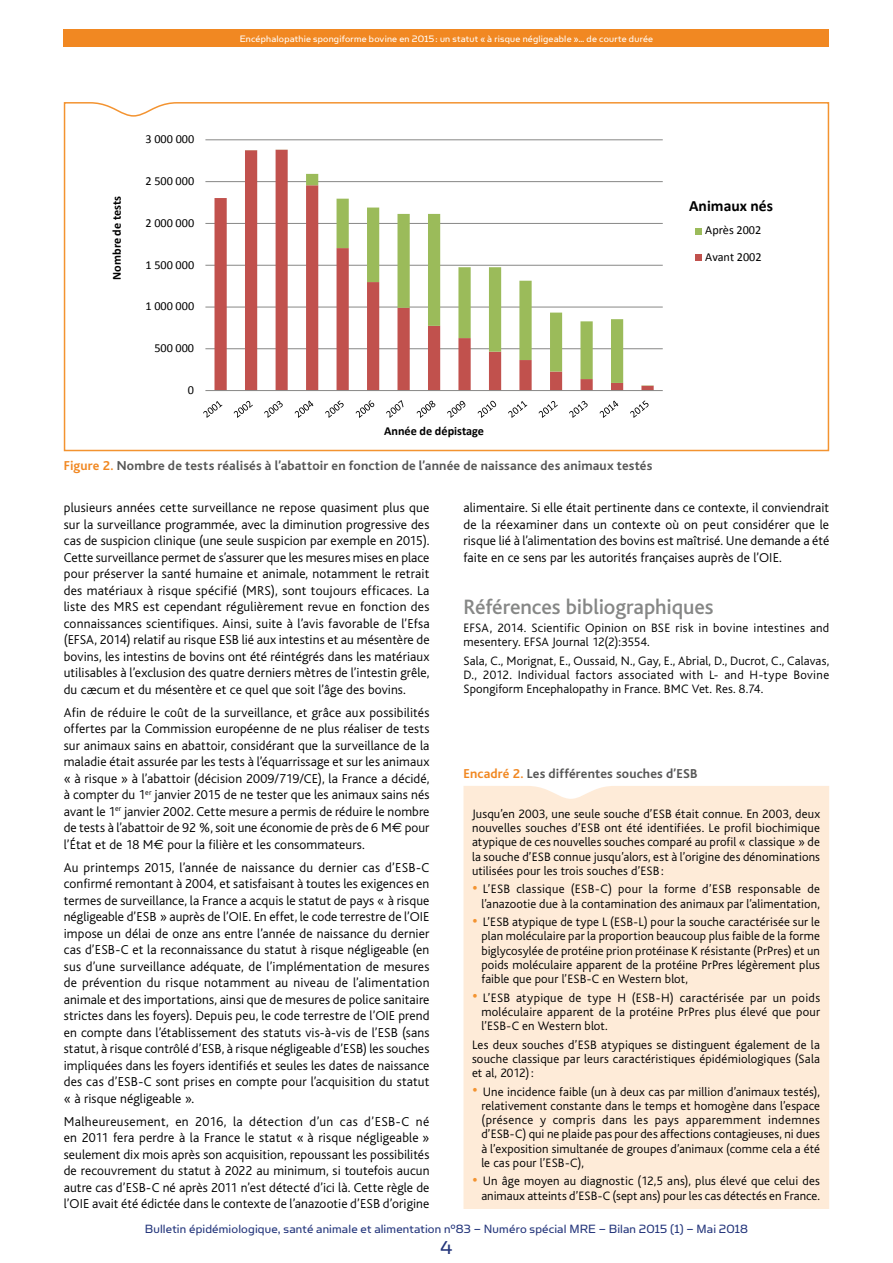
<style>
.page{position:relative;width:893px;height:1263px;background:#fff}
.page>*{position:absolute;margin:0;border:0;box-sizing:border-box;transform-origin:0 0}
.t1{font:500 21.75px "Bliss";letter-spacing:-.005em;color:#868786}
.t2{font:21px "Simian Text Orangutan";color:#23357b}
.t3{font:700 15.75px "Calibri";color:#000}
.t4{font:300 13.5px/16.5px "Bliss";letter-spacing:.005em;color:#000;text-align:justify}
.t5{font:700 13.5px "Bliss";letter-spacing:.01em;color:#565655}
.t6{font:13.5px "Simian Text Orangutan";letter-spacing:.01em;color:#23357b}
.t7{font:300 12.75px/14.2px "Bliss";letter-spacing:.01em;color:#000;text-align:justify}
.t8{font:12.3px/26.1px "Calibri";color:#000}
.t9{font:700 12.3px "Calibri";color:#000}
.t10{font:700 12.15px "Calibri";color:#000}
.t11{font:10.5px "Simian Text Orangutan";letter-spacing:.02em;color:#fff}
.s1{color:#f18822}
.s2{font-family:"Euro Sans";font-weight:400}
.s3{font-size:19.5px;color:#f39330}
</style>
<div class="page">
<div style="left:64px;top:30px;width:765px;height:17px;background:#f18822"></div>
<svg style="left:63px;top:102px;width:767px;height:350px"></svg>
<div style="left:463px;top:786px;width:366px;height:423px;background:#feebd8"></div>
<p class="t11" style="left:240px;top:33px;width:415px">Encéphalopathie spongiforme bovine en 2015: un statut « à risque négligeable »… de courte durée</p>
<p class="t8" style="left:145px;top:126px;width:50px">3 000 000</p>
<p class="t10" style="left:109px;top:280px;width:85px;rotate:-90deg">Nombre de tests</p>
<p class="t8" style="left:145px;top:168px;width:50px">2 500 000</p>
<p class="t8" style="left:145px;top:210px;width:50px">2 000 000</p>
<p class="t8" style="left:145px;top:252px;width:50px">1 500 000</p>
<p class="t8" style="left:145px;top:293px;width:50px">1 000 000</p>
<p class="t8" style="left:154px;top:335px;width:41px">500 000</p>
<p class="t8" style="left:188px;top:377px;width:8px">0</p>
<p class="t9" style="left:384px;top:423px;width:101px">Année de dépistage</p>
<p class="t5" style="left:64px;top:458px;width:590px"><span class="s1">Figure 2.</span> Nombre de tests réalisés à l’abattoir en fonction de l’année de naissance des animaux testés</p>
<p class="t3" style="left:689px;top:196px;width:85px">Animaux nés</p>
<p class="t8" style="left:705px;top:217px;width:58px">Après 2002<br>Avant 2002</p>
<p class="t4" style="left:463px;top:500px;width:367px">alimentaire. Si elle était pertinente dans ce contexte, il conviendrait de la réexaminer dans un contexte où on peut considérer que le risque lié à l’alimentation des bovins est maîtrisé. Une demande a été faite en ce sens par les autorités françaises auprès de l’OIE.</p>
<h1 class="t1" style="left:463px;top:595px;width:252px">Références bibliographiques</h1>
<p class="t7" style="left:463px;top:621px;width:367px">EFSA, 2014. Scientific Opinion on BSE risk in bovine intestines and mesentery. EFSA Journal 12(2):3554.</p>
<p class="t7" style="left:463px;top:654px;width:367px">Sala, C., Morignat, E., Oussaid, N., Gay, E., Abrial, D., Ducrot, C., Calavas, D., 2012. Individual factors associated with L- and H-type Bovine Spongiform Encephalopathy in France. BMC Vet. Res. 8.74.</p>
<p class="t4" style="left:64px;top:500px;width:367px">plusieurs années cette surveillance ne repose quasiment plus que sur la surveillance programmée, avec la diminution progressive des cas de suspicion clinique (une seule suspicion par exemple en 2015).<br>Cette surveillance permet de s’assurer que les mesures mises en place pour préserver la santé humaine et animale, notamment le retrait des matériaux à risque spécifié (MRS), sont toujours efficaces. La liste des MRS est cependant régulièrement revue en fonction des connaissances scientifiques. Ainsi, suite à l’avis favorable de l’Efsa (EFSA, 2014) relatif au risque ESB lié aux intestins et au mésentère de bovins, les intestins de bovins ont été réintégrés dans les matériaux utilisables à l’exclusion des quatre derniers mètres de l’intestin grêle, du cæcum et du mésentère et ce quel que soit l’âge des bovins.</p>
<p class="t4" style="left:64px;top:704px;width:367px">Afin de réduire le coût de la surveillance, et grâce aux possibilités offertes par la Commission européenne de ne plus réaliser de tests sur animaux sains en abattoir, considérant que la surveillance de la maladie était assurée par les tests à l’équarrissage et sur les animaux « à risque » à l’abattoir (décision 2009/719/CE), la France a décidé, à compter du 1<sup>er</sup> janvier 2015 de ne tester que les animaux sains nés avant le 1<sup>er</sup> janvier 2002. Cette mesure a permis de réduire le nombre de tests à l’abattoir de 92 %, soit une économie de près de 6 M<span class="s2">€</span> pour l’État et de 18 M<span class="s2">€</span> pour la filière et les consommateurs.</p>
<p class="t4" style="left:64px;top:859px;width:367px">Au printemps 2015, l’année de naissance du dernier cas d’ESB-C confirmé remontant à 2004, et satisfaisant à toutes les exigences en termes de surveillance, la France a acquis le statut de pays « à risque négligeable d’ESB » auprès de l’OIE. En effet, le code terrestre de l’OIE impose un délai de onze ans entre l’année de naissance du dernier cas d’ESB-C et la reconnaissance du statut à risque négligeable (en sus d’une surveillance adéquate, de l’implémentation de mesures de prévention du risque notamment au niveau de l’alimentation animale et des importations, ainsi que de mesures de police sanitaire strictes dans les foyers). Depuis peu, le code terrestre de l’OIE prend en compte dans l’établissement des statuts vis-à-vis de l’ESB (sans statut, à risque contrôlé d’ESB, à risque négligeable d’ESB) les souches impliquées dans les foyers identifiés et seules les dates de naissance des cas d’ESB-C sont prises en compte pour l’acquisition du statut « à risque négligeable ».</p>
<p class="t4" style="left:64px;top:1113px;width:367px">Malheureusement, en 2016, la détection d’un cas d’ESB-C né en 2011 fera perdre à la France le statut « à risque négligeable » seulement dix mois après son acquisition, repoussant les possibilités de recouvrement du statut à 2022 au minimum, si toutefois aucun autre cas d’ESB-C né après 2011 n’est détecté d’ici là. Cette règle de l’OIE avait été édictée dans le contexte de l’anazootie d’ESB d’origine</p>
<p class="t5" style="left:463px;top:766px;width:235px"><span class="s1">Encadré 2.</span> Les différentes souches d’ESB</p>
<p class="t7" style="left:472px;top:807px;width:350px">Jusqu’en 2003, une seule souche d’ESB était connue. En 2003, deux nouvelles souches d’ESB ont été identifiées. Le profil biochimique atypique de ces nouvelles souches comparé au profil « classique » de la souche d’ESB connue jusqu’alors, est à l’origine des dénominations utilisées pour les trois souches d’ESB:</p>
<p class="t7" style="left:472px;top:882px;width:349px;text-align:right"><span class="s3">•</span> L’ESB classique (ESB-C) pour la forme d’ESB responsable de l’anazootie due à la contamination des animaux par l’alimentation,</p>
<p class="t7" style="left:481px;top:915px;width:340px;text-indent:-9px"><span class="s3">•</span> L’ESB atypique de type L (ESB-L) pour la souche caractérisée sur le plan moléculaire par la proportion beaucoup plus faible de la forme biglycosylée de protéine prion protéinase K résistante (PrPres) et un poids moléculaire apparent de la protéine PrPres légèrement plus faible que pour l’ESB-C en Western blot,</p>
<p class="t7" style="left:481px;top:990px;width:340px;text-indent:-9px"><span class="s3">•</span> L’ESB atypique de type H (ESB-H) caractérisée par un poids moléculaire apparent de la protéine PrPres plus élevé que pour l’ESB-C en Western blot.</p>
<p class="t7" style="left:472px;top:1037px;width:349px">Les deux souches d’ESB atypiques se distinguent également de la souche classique par leurs caractéristiques épidémiologiques (Sala et al, 2012):</p>
<p class="t7" style="left:481px;top:1084px;width:340px;text-indent:-9px"><span class="s3">•</span> Une incidence faible (un à deux cas par million d’animaux testés), relativement constante dans le temps et homogène dans l’espace (présence y compris dans les pays apparemment indemnes d’ESB-C) qui ne plaide pas pour des affections contagieuses, ni dues à l’exposition simultanée de groupes d’animaux (comme cela a été le cas pour l’ESB-C),</p>
<p class="t7" style="left:472px;top:1174px;width:350px;text-align:right"><span class="s3">•</span> Un âge moyen au diagnostic (12,5 ans), plus élevé que celui des animaux atteints d’ESB-C (sept ans) pour les cas détectés en France.</p>
<p class="t6" style="left:145px;top:1221px;width:605px">Bulletin épidémiologique, santé animale et alimentation n°83 – Numéro spécial MRE – Bilan 2015 (1) – Mai 2018</p>
<h2 class="t2" style="left:440px;top:1236px;width:14px">4</h2>
</div>
